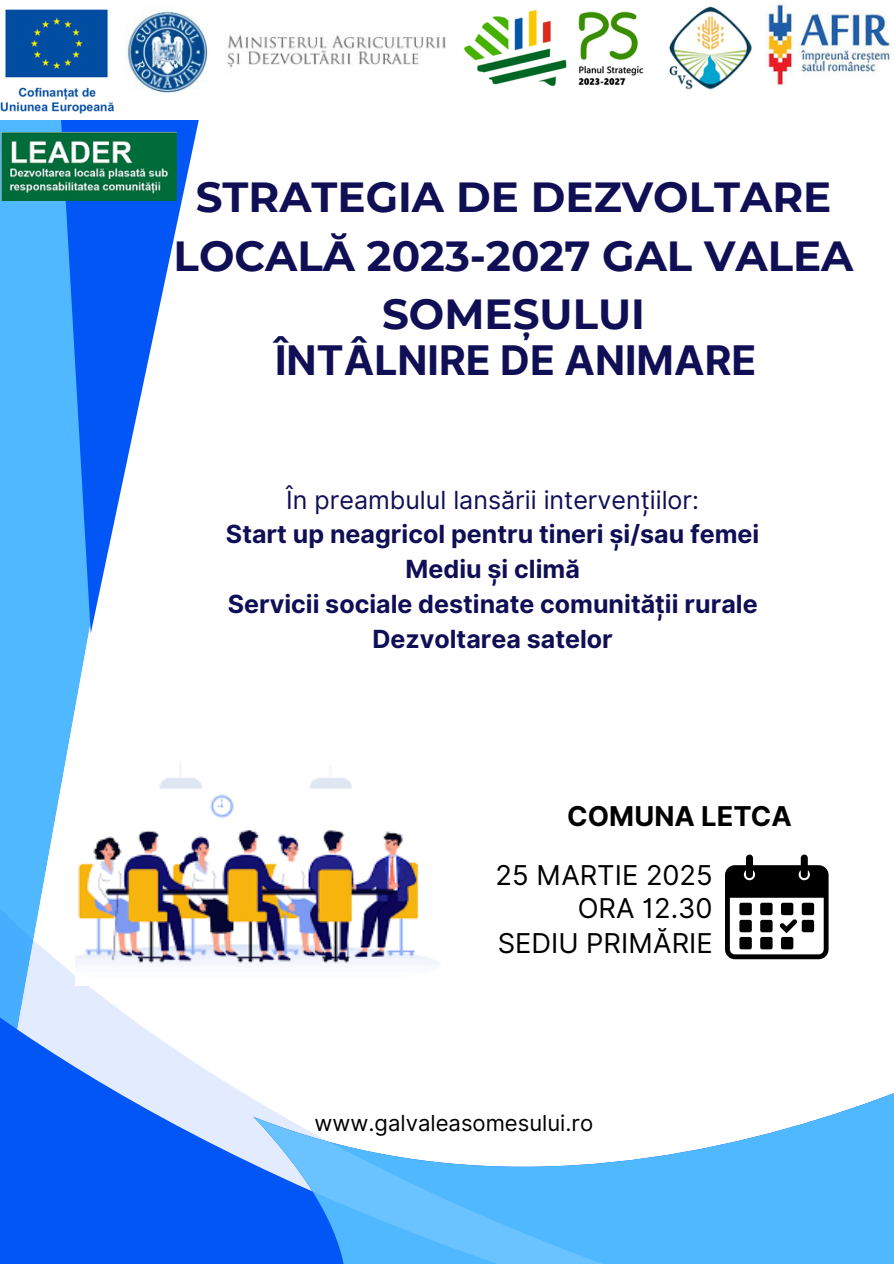
<style>
.page{position:relative;width:894px;height:1264px;background:#fff}
.page>*{position:absolute;margin:0;border:0;box-sizing:border-box;transform-origin:0 0}
.t1{font:700 42px/58.5px "Montserrat";color:#100f56;text-align:center}
.t2{font:700 40.8px "Inter";color:#100f56}
.t3{font:27.3px "Inter";color:#000}
.t4{font:700 27.3px "Inter";color:#000}
.t5{font:700 25.05px/34.8px "Inter";color:#100f56;text-align:center}
.t6{font:22.05px "Inter";color:#000}
.s1{font-weight:400}
</style>
<div class="page">
<div style="left:0;top:120px;width:89px;height:664px;background:#50b8ff"></div>
<svg style="left:0;top:784px;width:232px;height:479px;background:#1e70f8"></svg>
<svg style="left:828px;top:1093px;width:65px;height:23px"></svg>
<svg style="left:232px;top:1116px;width:661px;height:147px;fill:#50b8ff"></svg>
<svg style="left:0;top:847px;width:357px;height:345px"></svg>
<svg style="left:725px;top:854px;width:103px;height:105px"></svg>
<svg style="left:32px;top:120px;width:167px;height:513px"></svg>
<img style="left:76px;top:748px;width:363px;height:237px">
<img style="left:0;top:9px;width:115px;height:105px">
<img style="left:126px;top:7px;width:320px;height:87px">
<img style="left:464px;top:9px;width:180px;height:78px">
<img style="left:669px;top:6px;width:83px;height:84px">
<img style="left:767px;top:3px;width:125px;height:82px">
<img style="left:1px;top:132px;width:176px;height:69px">
<p class="t1" style="left:173px;top:168px;width:681px">STRATEGIA DE DEZVOLTARE<br>LOCALĂ 2023-2027 GAL VALEA<br>SOMEȘULUI</p>
<p class="t2" style="left:275px;top:336px;width:483px">ÎNTÂLNIRE DE ANIMARE</p>
<p class="t5" style="left:226px;top:482px;width:534px"><span class="s1">În preambulul lansării intervențiilor:<br></span>Start up neagricol pentru tineri și/sau femei Mediu și climă<br>Servicii sociale destinate comunității rurale Dezvoltarea satelor</p>
<h1 class="t4" style="left:567px;top:800px;width:226px">COMUNA LETCA</h1>
<p class="t3" style="left:495px;top:859px;width:218px">25 MARTIE 2025</p>
<p class="t3" style="left:577px;top:891px;width:136px">ORA 12.30</p>
<p class="t3" style="left:497px;top:926px;width:216px">SEDIU PRIMĂRIE</p>
<p class="t6" style="left:314px;top:1109px;width:280px">www.galvaleasomesului.ro</p>
</div>
